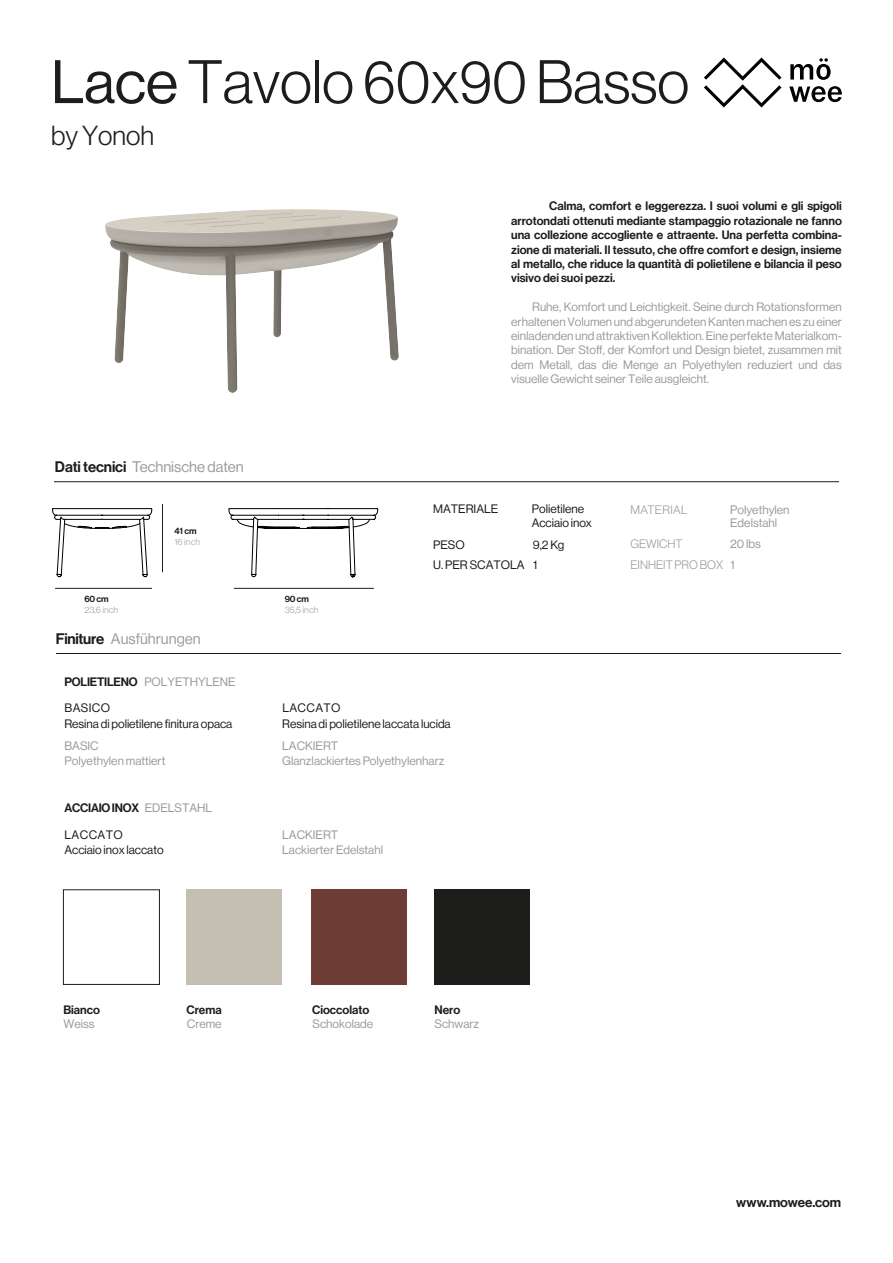
<style>
.page{position:relative;width:893px;height:1263px;background:#fff}
.page>*{position:absolute;margin:0;border:0;box-sizing:border-box;transform-origin:0 0}
.t1{font:300 60px "Neue Haas Display";color:#1d1d1b}
.t2{font:300 27px "Neue Haas Display";color:#1d1d1b}
.t3{font:15px "Neue Haas Display";color:#9b9a9a}
.t4{font:15px "Neue Haas Display";color:#9c9b9b}
.t5{font:13.5px "Neue Haas Display Mediu";color:#1d1d1b}
.t6{font:12px/14.4px "Neue Haas Display";color:#9c9b9b}
.t7{font:12px/14.4px "Neue Haas Display Mediu";color:#1d1d1b;text-align:justify}
.t8{font:12px/15px "Neue Haas Display";letter-spacing:-.005em;color:#1d1d1b}
.t9{font:12px/19.5px "Neue Haas Display";color:#1d1e1c}
.t10{font:12px "N Haas Grotesk DS Pro 55 Rg";color:#9c9b9b}
.t11{font:12px "N Haas Grotesk DS Pro 65 Md";color:#1d1d1b}
.t12{font:300 12px/21px "Neue Haas Display";color:#9c9c9a}
.t13{font:12px "Neue Haas Display Mediu";letter-spacing:-.02em;color:#1d1d1b}
.t14{font:300 12px "Neue Haas Display";letter-spacing:.03em;color:#9c9c9a}
.t15{font:9px "N Haas Grotesk DS Pro 55 Rg";color:#b2b2b2}
.t16{font:9px "N Haas Grotesk DS Pro 65 Md";letter-spacing:-.01em;color:#1d1d1b}
.s1{font-weight:400}
.s2{font-family:"Neue Haas Display Mediu";color:#1d1e1c}
.s3{font-family:"Neue Haas Display Mediu";color:#1d1d1b}
.s4{font-family:"Neue Haas Display";color:#9c9b9b}
</style>
<div class="page">
<img style="left:106px;top:210px;width:293px;height:182px">
<hr style="left:54px;top:481px;width:785px;height:1px;background:#1d1e1c">
<hr style="left:162px;top:504px;width:1px;height:68px;background:#1d1d1b">
<hr style="left:55px;top:588px;width:97px;height:1px;background:#1d1d1b">
<hr style="left:234px;top:588px;width:140px;height:1px;background:#1d1d1b">
<svg style="left:52px;top:508px;width:100px;height:69px"></svg>
<svg style="left:229px;top:508px;width:149px;height:69px"></svg>
<div style="left:63px;top:889px;width:97px;height:96px;border:1px solid #1d1d1b"></div>
<div style="left:187px;top:889px;width:95px;height:96px;background:#c5beb2"></div>
<div style="left:311px;top:889px;width:96px;height:96px;background:#6e3e35"></div>
<div style="left:434px;top:889px;width:96px;height:96px;background:#1d1d1b"></div>
<hr style="left:56px;top:653px;width:785px;height:1px;background:#1d1d1b">
<svg style="left:790px;top:58px;width:41px;height:22px"></svg>
<svg style="left:789px;top:86px;width:53px;height:16px"></svg>
<svg style="left:704px;top:57px;width:77px;height:51px"></svg>
<h1 class="t1" style="left:51px;top:48px;width:640px"><span class="s1">Lace</span> Tavolo 60x90 Basso</h1>
<h2 class="t2" style="left:51px;top:121px;width:104px">by Yonoh</h2>
<p class="t3" style="left:55px;top:458px;width:190px"><span class="s2">Dati tecnici</span> Technische daten</p>
<p class="t7" style="left:511px;top:199px;width:332px;text-indent:38px">Calma, comfort e leggerezza. I suoi volumi e gli spigoli arrotondati ottenuti mediante stampaggio rotazionale ne fanno una collezione accogliente e attraente. Una perfetta combina&shy;zione di materiali. Il tessuto, che offre comfort e design, insieme al metallo, che riduce la quantità di polietilene e bilancia il peso visivo dei suoi pezzi.</p>
<p class="t6" style="left:511px;top:300px;width:332px;text-align:justify;text-indent:21px">Ruhe, Komfort und Leichtigkeit. Seine durch Rotationsformen erhaltenenVolumen und abgerundetenKantenmachen es zu einer einladenden und attraktivenKollektion.Eine perfekte Materialkom&shy;bination. Der Stoff, der Komfort und Design bietet, zusammen mit dem Metall, das die Menge an Polyethylen reduziert und das visuelle Gewicht seiner Teile ausgleicht.</p>
<p class="t16" style="left:84px;top:594px;width:26px">60 cm</p>
<p class="t15" style="left:84px;top:605px;width:35px">23,6 inch</p>
<p class="t9" style="left:433px;top:499px;width:66px">MATERIALE</p>
<p class="t9" style="left:433px;top:535px;width:93px">PESO<br>U. PER SCATOLA</p>
<p class="t9" style="left:532px;top:499px;width:54px">Polietilene</p>
<p class="t8" style="left:532px;top:515px;width:62px">Acciaio inox</p>
<p class="t14" style="left:630px;top:503px;width:59px">MATERIAL</p>
<p class="t12" style="left:630px;top:533px;width:94px">GEWICHT<br>EINHEIT PRO BOX</p>
<p class="t6" style="left:730px;top:503px;width:61px;line-height:13.5px">Polyethylen<br>Edelstahl</p>
<p class="t16" style="left:174px;top:526px;width:24px">41 cm</p>
<p class="t15" style="left:174px;top:537px;width:27px">16 inch</p>
<p class="t8" style="left:533px;top:536px;width:33px;line-height:19px">9,2 Kg<br>1</p>
<p class="t6" style="left:730px;top:534px;width:32px;line-height:20.5px">20 lbs<br>1</p>
<p class="t16" style="left:285px;top:594px;width:26px">90 cm</p>
<p class="t15" style="left:285px;top:605px;width:35px">35,5 inch</p>
<p class="t4" style="left:56px;top:630px;width:146px"><span class="s3">Finiture</span> Ausführungen</p>
<p class="t6" style="left:65px;top:674px;width:173px"><span class="s3">POLIETILENO</span> POLYETHYLENE</p>
<p class="t8" style="left:64px;top:701px;width:170px">BASICO<br>Resina di polietilene finitura opaca</p>
<p class="t8" style="left:282px;top:701px;width:170px">LACCATO<br>Resina di polietilene laccata lucida</p>
<p class="t6" style="left:65px;top:739px;width:36px">BASIC</p>
<p class="t6" style="left:282px;top:739px;width:58px">LACKIERT</p>
<p class="t6" style="left:65px;top:754px;width:102px">Polyethylen mattiert</p>
<p class="t6" style="left:282px;top:754px;width:164px">Glanzlackiertes Polyethylenharz</p>
<p class="t13" style="left:65px;top:801px;width:149px">ACCIAIO INOX <span class="s4">EDELSTAHL</span></p>
<p class="t8" style="left:64px;top:827px;width:101px">LACCATO<br>Acciaio inox laccato</p>
<p class="t6" style="left:282px;top:827px;width:58px">LACKIERT</p>
<p class="t6" style="left:282px;top:842px;width:102px">Lackierter Edelstahl</p>
<p class="t11" style="left:63px;top:1003px;width:38px">Bianco</p>
<p class="t10" style="left:63px;top:1017px;width:33px">Weiss</p>
<p class="t11" style="left:187px;top:1003px;width:37px">Crema</p>
<p class="t10" style="left:187px;top:1017px;width:36px">Creme</p>
<p class="t11" style="left:312px;top:1003px;width:59px">Cioccolato</p>
<p class="t10" style="left:312px;top:1017px;width:62px">Schokolade</p>
<p class="t11" style="left:434px;top:1003px;width:27px">Nero</p>
<p class="t10" style="left:434px;top:1017px;width:46px">Schwarz</p>
<p class="t5" style="left:736px;top:1195px;width:106px">www.mowee.com</p>
</div>
